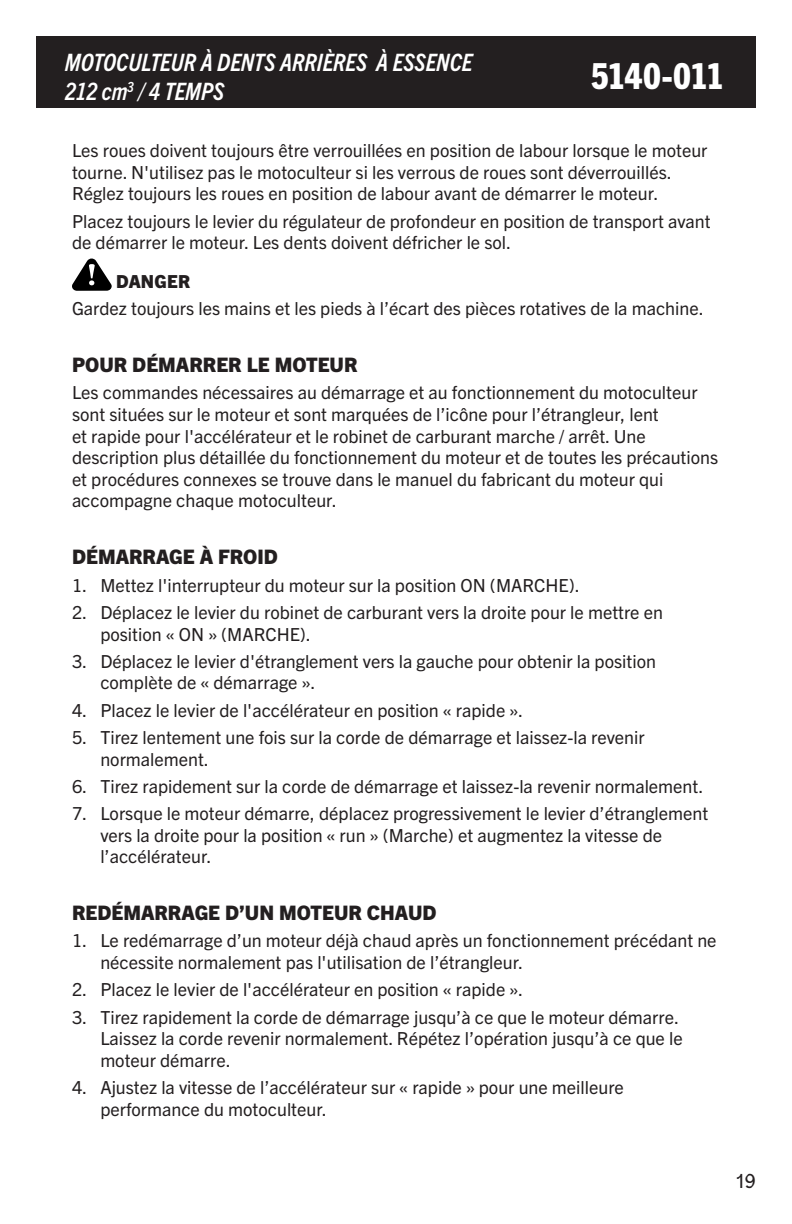
<style>
.page{position:relative;width:792px;height:1224px;background:#fff}
.page>*{position:absolute;margin:0;border:0;box-sizing:border-box;transform-origin:0 0}
.t1{font:800 condensed 36px "Trade Gothic Next LT Pro";letter-spacing:-.03em;color:#fff}
.t2{font:italic 700 condensed 24px/28.8px "Trade Gothic Next LT Pro";letter-spacing:-.005em;color:#fff}
.t3{font:800 20px "Trade Gothic Next LT Pro";color:#231f20}
.t4{font:20px "Prophet";color:#231f20}
.t5{font:18px/21.6px "Trade Gothic Next LT Pro";color:#231f20}
.t6{font:800 18px "Trade Gothic Next LT Pro";letter-spacing:.015em;color:#231f20}
</style>
<div class="page">
<div style="left:36px;top:36px;width:720px;height:72px;background:#231f20"></div>
<svg style="left:72px;top:259px;width:40px;height:32px"></svg>
<h2 class="t2" style="left:65px;top:46px;width:409px">MOTOCULTEUR À DENTS ARRIÈRES À ESSENCE<br>212 cm<sup>3</sup> / 4 TEMPS</h2>
<h1 class="t1" style="left:591px;top:51px;width:135px">5140-011</h1>
<p class="t5" style="left:72px;top:139px;width:637px">Les roues doivent toujours être verrouillées en position de labour lorsque le moteur tourne. N'utilisez pas le motoculteur si les verrous de roues sont déverrouillés.<br>Réglez toujours les roues en position de labour avant de démarrer le moteur.</p>
<p class="t5" style="left:72px;top:209px;width:640px">Placez toujours le levier du régulateur de profondeur en position de transport avant de démarrer le moteur. Les dents doivent défricher le sol.</p>
<p class="t6" style="left:116px;top:269px;width:76px">DANGER</p>
<p class="t5" style="left:72px;top:297px;width:633px">Gardez toujours les mains et les pieds à l’écart des pièces rotatives de la machine.</p>
<p class="t3" style="left:72px;top:351px;width:287px">POUR DÉMARRER LE MOTEUR</p>
<p class="t5" style="left:72px;top:381px;width:648px">Les commandes nécessaires au démarrage et au fonctionnement du motoculteur sont situées sur le moteur et sont marquées de l’icône pour l’étrangleur, lent<br>et rapide pour l'accélérateur et le robinet de carburant marche / arrêt. Une description plus détaillée du fonctionnement du moteur et de toutes les précautions et procédures connexes se trouve dans le manuel du fabricant du moteur qui accompagne chaque motoculteur.</p>
<p class="t3" style="left:72px;top:543px;width:207px">DÉMARRAGE À FROID</p>
<p class="t5" style="left:72px;top:573px;width:509px">1. Mettez l'interrupteur du moteur sur la position ON (MARCHE).</p>
<p class="t5" style="left:100px;top:600px;width:564px;text-indent:-28px">2. Déplacez le levier du robinet de carburant vers la droite pour le mettre en position « ON » (MARCHE).</p>
<p class="t5" style="left:100px;top:649px;width:557px;text-indent:-28px">3. Déplacez le levier d'étranglement vers la gauche pour obtenir la position complète de « démarrage ».</p>
<p class="t5" style="left:72px;top:698px;width:453px">4. Placez le levier de l'accélérateur en position « rapide ».</p>
<p class="t5" style="left:100px;top:725px;width:546px;text-indent:-28px">5. Tirez lentement une fois sur la corde de démarrage et laissez-la revenir normalement.</p>
<p class="t5" style="left:72px;top:774px;width:633px">6. Tirez rapidement sur la corde de démarrage et laissez-la revenir normalement.</p>
<p class="t5" style="left:100px;top:802px;width:609px;text-indent:-28px">7. Lorsque le moteur démarre, déplacez progressivement le levier d’étranglement vers la droite pour la position « run » (Marche) et augmentez la vitesse de l’accélérateur.</p>
<p class="t3" style="left:72px;top:899px;width:366px">REDÉMARRAGE D’UN MOTEUR CHAUD</p>
<p class="t5" style="left:100px;top:929px;width:618px;text-indent:-28px">1. Le redémarrage d’un moteur déjà chaud après un fonctionnement précédant ne nécessite normalement pas l'utilisation de l’étrangleur.</p>
<p class="t5" style="left:72px;top:978px;width:453px">2. Placez le levier de l'accélérateur en position « rapide ».</p>
<p class="t5" style="left:100px;top:1005px;width:584px;text-indent:-28px">3. Tirez rapidement la corde de démarrage jusqu’à ce que le moteur démarre.<br>Laissez la corde revenir normalement. Répétez l’opération jusqu’à ce que le moteur démarre.</p>
<p class="t5" style="left:100px;top:1076px;width:525px;text-indent:-28px">4. Ajustez la vitesse de l’accélérateur sur « rapide » pour une meilleure performance du motoculteur.</p>
<p class="t4" style="left:736px;top:1168px;width:21px">19</p>
</div>
